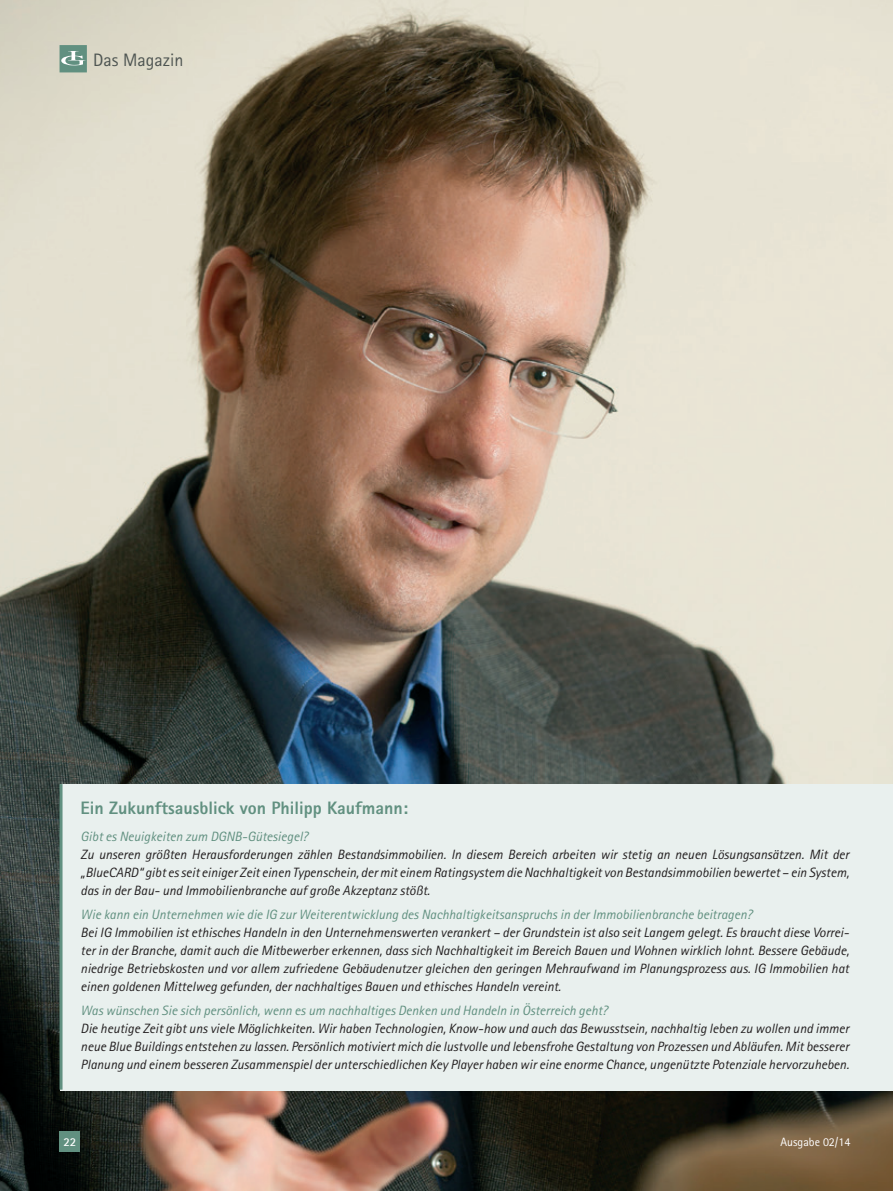
<style>
.page{position:relative;width:893px;height:1191px;background:#fff}
.page>*{position:absolute;margin:0;border:0;box-sizing:border-box;transform-origin:0 0}
.t1{font:800 18px "Rotis Sans Serif";color:#619080}
.t2{font:18px "Rotis Sans Serif";color:#4d5451}
.t3{font:italic 13.5px/18px "Rotis Sans Serif";color:#231f20;text-align:justify}
.t4{font:italic 13.5px "Rotis Sans Serif";color:#619080}
.t5{font:12px "Rotis Sans Serif";color:#fff}
.t6{font:700 12px "Rotis Sans Serif";color:#fff}
</style>
<div class="page">
<img style="left:0;top:0;width:893px;height:1191px">
<div style="left:60px;top:784px;width:833px;height:306px;background:#e9f0ee"></div>
<hr style="left:60px;top:784px;width:3px;height:305px;background:#619080">
<svg style="left:60px;top:45px;width:27px;height:27px"></svg>
<div style="left:60px;top:1131px;width:20px;height:21px;background:#619080"></div>
<h1 class="t2" style="left:93px;top:49px;width:92px">Das Magazin</h1>
<h1 class="t1" style="left:81px;top:796px;width:329px">Ein Zukunftsausblick von Philipp Kaufmann:</h1>
<p class="t4" style="left:81px;top:828px;width:229px">Gibt es Neuigkeiten zum DGNB-Gütesiegel?</p>
<p class="t3" style="left:81px;top:845px;width:770px">Zu unseren größten Herausforderungen zählen Bestandsimmobilien. In diesem Bereich arbeiten wir stetig an neuen Lösungsansätzen. Mit der „BlueCARD“ gibt es seit einiger Zeit einen Typenschein, der mit einem Ratingsystem die Nachhaltigkeit von Bestandsimmobilien bewertet – ein System, das in der Bau- und Immobilienbranche auf große Akzeptanz stößt.</p>
<p class="t4" style="left:81px;top:906px;width:673px">Wie kann ein Unternehmen wie die IG zur Weiterentwicklung des Nachhaltigkeitsanspruchs in der Immobilienbranche beitragen?</p>
<p class="t3" style="left:81px;top:923px;width:770px">Bei IG Immobilien ist ethisches Handeln in den Unternehmenswerten verankert – der Grundstein ist also seit Langem gelegt. Es braucht diese Vorrei&shy;ter in der Branche, damit auch die Mitbewerber erkennen, dass sich Nachhaltigkeit im Bereich Bauen und Wohnen wirklich lohnt. Bessere Gebäude, niedrige Betriebskosten und vor allem zufriedene Gebäudenutzer gleichen den geringen Mehraufwand im Planungsprozess aus. IG Immobilien hat einen goldenen Mittelweg gefunden, der nachhaltiges Bauen und ethisches Handeln vereint.</p>
<p class="t4" style="left:81px;top:1002px;width:529px">Was wünschen Sie sich persönlich, wenn es um nachhaltiges Denken und Handeln in Österreich geht?</p>
<p class="t3" style="left:81px;top:1019px;width:770px">Die heutige Zeit gibt uns viele Möglichkeiten. Wir haben Technologien, Know-how und auch das Bewusstsein, nachhaltig leben zu wollen und immer neue Blue Buildings entstehen zu lassen. Persönlich motiviert mich die lustvolle und lebensfrohe Gestaltung von Prozessen und Abläufen. Mit besserer Planung und einem besseren Zusammenspiel der unterschiedlichen Key Player haben wir eine enorme Chance, ungenützte Potenziale hervorzuheben.</p>
<p class="t6" style="left:63px;top:1134px;width:14px">22</p>
<p class="t5" style="left:780px;top:1135px;width:71px">Ausgabe 02/14</p>
</div>
